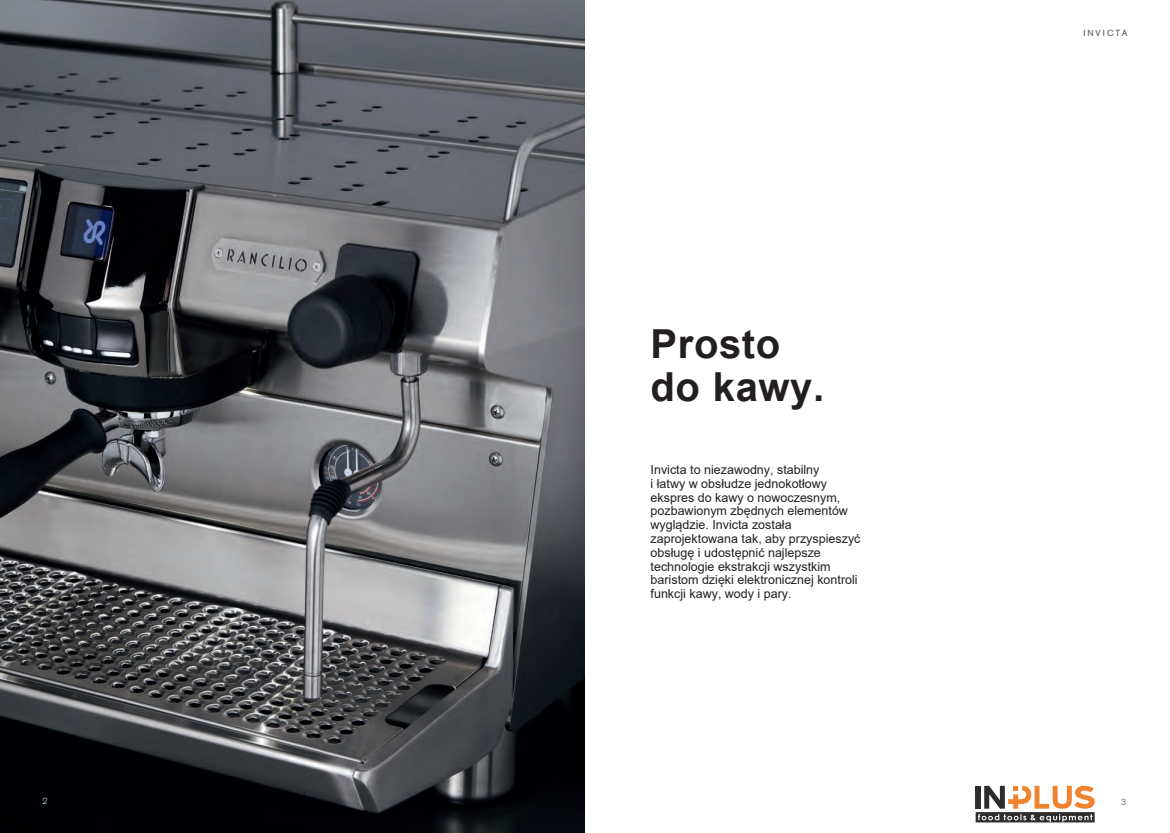
<style>
.page{position:relative;width:1170px;height:833px;background:#fff}
.page>*{position:absolute;margin:0;border:0;box-sizing:border-box;transform-origin:0 0}
.t1{font:700 40px/42.5px "Arial";letter-spacing:.015em;color:#231f20}
.t2{font:12.5px/13.8px "Arial";color:#231f20}
.t3{font:8.75px "Akzidenz Grotesk BQ";letter-spacing:.23em;color:#4b4c4d}
.Details{font:300 8.75px "Akzidenz Grotesk BQ";color:#e6e7e9}
.Details-2{font:300 8.75px "Akzidenz Grotesk BQ";color:#4b4c4d}
</style>
<div class="page">
<img style="left:0;top:0;width:585px;height:833px">
<svg style="left:975px;top:786px;width:119px;height:36px"></svg>
<p class="t1" style="left:650px;top:323px;width:175px">Prosto do kawy.</p>
<p class="t2" style="left:650px;top:463px;width:211px">Invicta to niezawodny, stabilny<br>i łatwy w obsłudze jednokotłowy ekspres do kawy o nowoczesnym, pozbawionym zbędnych elementów wyglądzie. Invicta została zaprojektowana tak, aby przyspieszyć obsługę i udostępnić najlepsze technologie ekstrakcji wszystkim baristom dzięki elektronicznej kontroli funkcji kawy, wody i pary.</p>
<p class="t3" style="left:1083px;top:28px;width:46px">INVICTA</p>
<p class="Details" style="left:43px;top:796px;width:7px">2</p>
<p class="Details-2" style="left:1121px;top:797px;width:7px">3</p>
</div>
